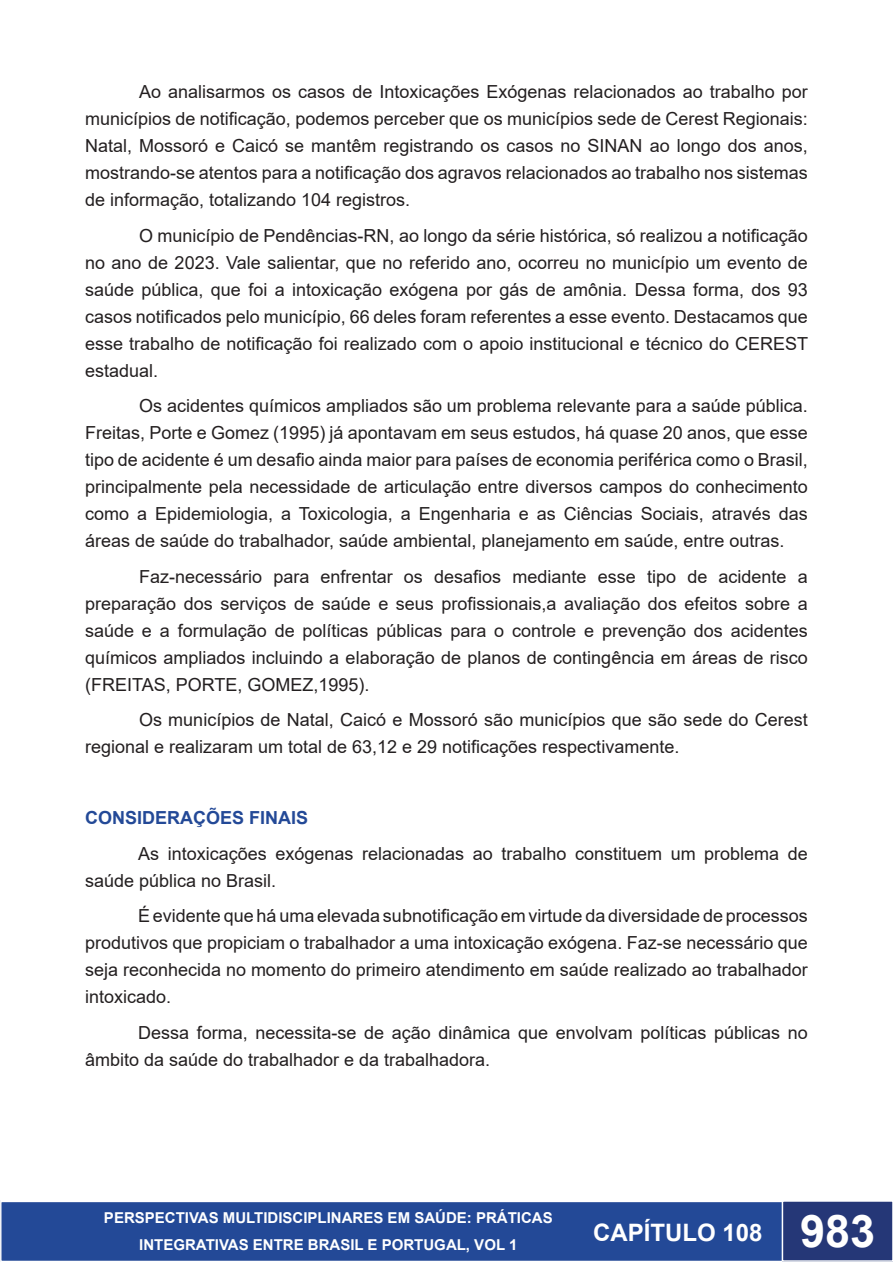
<style>
.page{position:relative;width:893px;height:1263px;background:#fff}
.page>*{position:absolute;margin:0;border:0;box-sizing:border-box;transform-origin:0 0}
.t1{font:700 24px "Arial";color:#fff}
.t2{font:18px/27px "Arial";color:#231f20;text-align:justify}
.t3{font:700 18px "Arial";color:#234997}
.t4{font:700 15px/27px "Arial";color:#fff;text-align:center}
.s1{font-size:45px}
</style>
<div class="page">
<div style="left:1px;top:1201px;width:782px;height:60px;background:#234997"></div>
<div style="left:0;top:1201px;width:784px;height:61px;border:2px solid #fff"></div>
<svg style="left:0;top:1200px;width:1px;height:62px"></svg>
<div style="left:782px;top:1201px;width:111px;height:60px;background:#253777"></div>
<div style="left:782px;top:1200px;width:111px;height:62px;border:2px solid #fff"></div>
<p class="t2" style="left:85px;top:78px;width:724px;text-indent:54px">Ao analisarmos os casos de Intoxicações Exógenas relacionados ao trabalho por municípios de notificação, podemos perceber que os municípios sede de Cerest Regionais:<br>Natal, Mossoró e Caicó se mantêm registrando os casos no SINAN ao longo dos anos, mostrando-se atentos para a notificação dos agravos relacionados ao trabalho nos sistemas de informação, totalizando 104 registros.</p>
<p class="t2" style="left:85px;top:222px;width:725px;text-indent:54px">O município de Pendências-RN, ao longo da série histórica, só realizou a notificação no ano de 2023. Vale salientar, que no referido ano, ocorreu no município um evento de saúde pública, que foi a intoxicação exógena por gás de amônia. Dessa forma, dos 93 casos notificados pelo município, 66 deles foram referentes a esse evento. Destacamos que esse trabalho de notificação foi realizado com o apoio institucional e técnico do CEREST estadual.</p>
<p class="t2" style="left:85px;top:392px;width:724px;text-indent:54px">Os acidentes químicos ampliados são um problema relevante para a saúde pública.<br>Freitas, Porte e Gomez (1995) já apontavam em seus estudos, há quase 20 anos, que esse tipo de acidente é um desafio ainda maior para países de economia periférica como o Brasil, principalmente pela necessidade de articulação entre diversos campos do conhecimento como a Epidemiologia, a Toxicologia, a Engenharia e as Ciências Sociais, através das áreas de saúde do trabalhador, saúde ambiental, planejamento em saúde, entre outras.</p>
<p class="t2" style="left:85px;top:563px;width:724px;text-indent:54px">Faz-necessário para enfrentar os desafios mediante esse tipo de acidente a preparação dos serviços de saúde e seus profissionais,a avaliação dos efeitos sobre a saúde e a formulação de políticas públicas para o controle e prevenção dos acidentes químicos ampliados incluindo a elaboração de planos de contingência em áreas de risco (FREITAS, PORTE, GOMEZ,1995).</p>
<p class="t2" style="left:85px;top:706px;width:724px;text-indent:54px">Os municípios de Natal, Caicó e Mossoró são municípios que são sede do Cerest regional e realizaram um total de 63,12 e 29 notificações respectivamente.</p>
<p class="t3" style="left:85px;top:805px;width:225px">CONSIDERAÇÕES FINAIS</p>
<p class="t2" style="left:85px;top:840px;width:724px;text-indent:53px">As intoxicações exógenas relacionadas ao trabalho constituem um problema de saúde pública no Brasil.</p>
<p class="t2" style="left:85px;top:902px;width:724px;text-indent:53px">É evidente que há uma elevada subnotificação em virtude da diversidade de processos produtivos que propiciam o trabalhador a uma intoxicação exógena. Faz-se necessário que seja reconhecida no momento do primeiro atendimento em saúde realizado ao trabalhador intoxicado.</p>
<p class="t2" style="left:85px;top:1019px;width:724px;text-indent:53px">Dessa forma, necessita-se de ação dinâmica que envolvam políticas públicas no âmbito da saúde do trabalhador e da trabalhadora.</p>
<p class="t4" style="left:104px;top:1205px;width:450px">PERSPECTIVAS MULTIDISCIPLINARES EM SAÚDE: PRÁTICAS<br>INTEGRATIVAS ENTRE BRASIL E PORTUGAL, VOL 1</p>
<h1 class="t1" style="left:593px;top:1216px;width:284px">CAPÍTULO 108 <span class="s1">983</span></h1>
</div>
